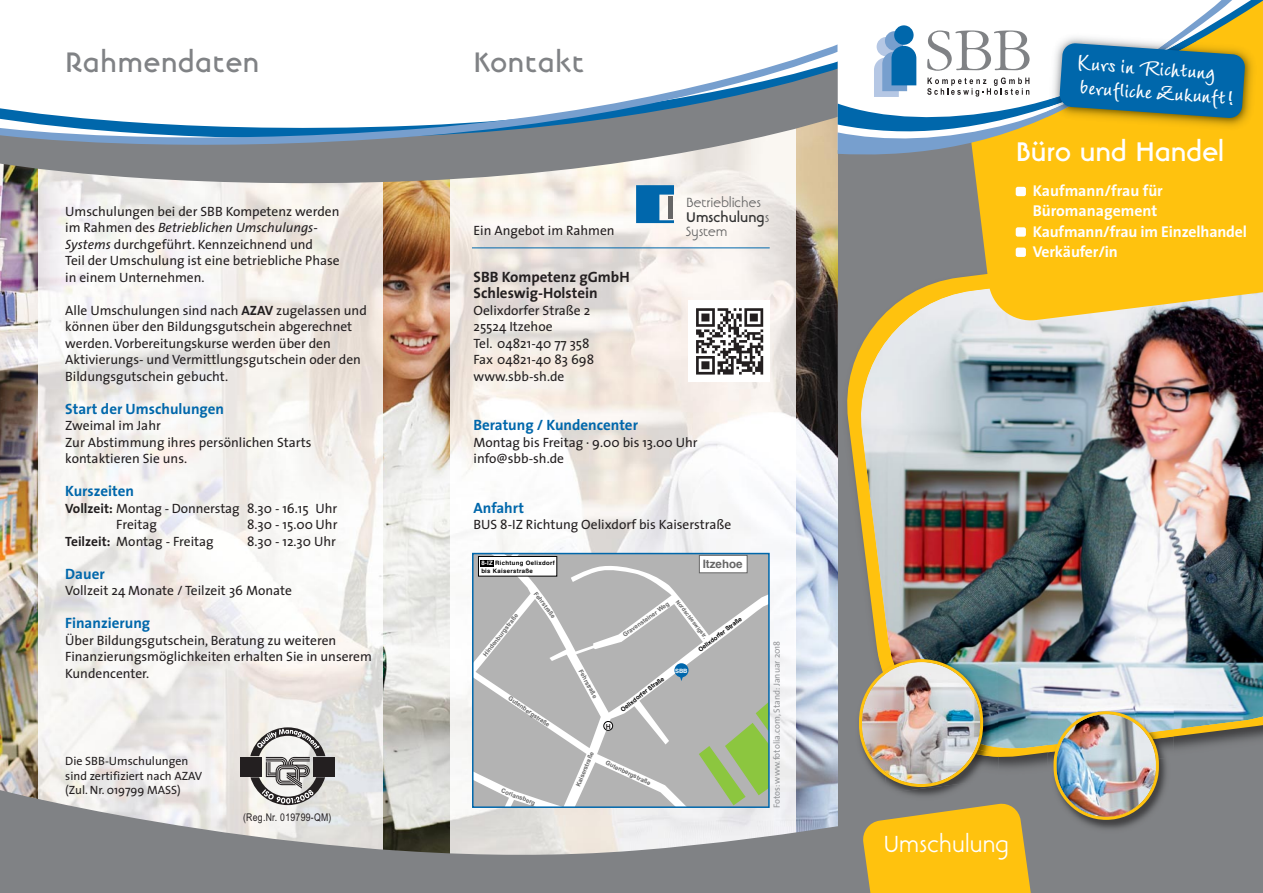
<style>
.page{position:relative;width:1263px;height:893px;background:#fff}
.page>*{position:absolute;margin:0;border:0;box-sizing:border-box;transform-origin:0 0}
.t1{font:700 34.5px "Linotype Banjoman Text";letter-spacing:.025em;color:#808285}
.t2{font:700 33px "Linotype Banjoman Text";color:#fff}
.t3{font:30px "Banjoman Text";letter-spacing:-.01em;color:#fff}
.t4{font:700 25.5px/24px "LT Wiesbaden Swing";color:#fff}
.t5{font:17.1px "Banjoman Text";color:#666}
.t6{font:700 17.1px "Linotype Banjoman Text";color:#333}
.t7{font:700 15.75px/20.2px "The Sans";letter-spacing:-.01em;color:#fff}
.t8{font:700 15px "The Sans";color:#0067ab}
.t9{font:700 15px/16.5px "The Sans";color:#231f20}
.t10{font:13.5px/16.5px "The Sans";color:#231f20}
.t11{font:12px/14.4px "The Sans";color:#231f20}
.t12{font:700 11.55px "Helvetica";color:#666}
.t13{font:10.65px "Arial Narrow";letter-spacing:.025em;color:#231f20}
.t14{font:9px "The Sans";color:#939598}
.t15{font:700 6.9px "Arial";color:#231f20}
.t16{font:700 6.15px "Arial";color:#666}
.t17{font:700 6px/8.1px "Helvetica";letter-spacing:.05em;color:#000}
.t18{font:700 6px "Arial";color:#000}
.t19{font:700 6px "Arial";color:#666}
.t20{font:700 5.85px "Helvetica";color:#fff}
.t21{font:700 5.4px "Arial";color:#666}
.s1{font-style:italic}
.s2{font-weight:700}
.s3{font-family:"Banjoman Text";font-weight:400;color:#666}
.s4{color:#fff}
</style>
<div class="page">
<img style="left:0;top:191px;width:838px;height:542px">
<img style="left:451px;top:191px;width:344px;height:542px">
<img style="left:38px;top:191px;width:345px;height:542px">
<svg style="left:0;top:733px;width:838px;height:160px;background:#b2b2b3"></svg>
<svg style="left:240px;top:727px;width:95px;height:78px"></svg>
<img style="left:689px;top:300px;width:81px;height:81px">
<svg style="left:636px;top:191px;width:38px;height:32px"></svg>
<div style="left:668px;top:196px;width:5px;height:23px;background:#666"></div>
<hr style="left:472px;top:247px;width:298px;height:1px;background:#0067ab">
<div style="left:838px;top:0;width:425px;height:893px;background:#808285"></div>
<img style="left:824px;top:287px;width:14px;height:113px">
<img style="left:847px;top:277px;width:416px;height:486px">
<svg style="left:960px;top:163px;width:303px;height:160px;background:#f1be27"></svg>
<div style="left:1016px;top:187px;width:10px;height:9px;background:#fff;border-radius:2px"></div>
<div style="left:1016px;top:227px;width:10px;height:10px;background:#fff;border-radius:2px"></div>
<div style="left:1016px;top:248px;width:10px;height:9px;background:#fff;border-radius:2px"></div>
<img style="left:853px;top:653px;width:91px;height:143px">
<img style="left:869px;top:653px;width:129px;height:140px">
<img style="left:891px;top:653px;width:107px;height:94px">
<img style="left:859px;top:659px;width:124px;height:128px">
<img style="left:1080px;top:773px;width:87px;height:56px">
<img style="left:1048px;top:752px;width:126px;height:21px">
<img style="left:1048px;top:745px;width:126px;height:6px">
<img style="left:1048px;top:706px;width:126px;height:39px">
<img style="left:1053px;top:711px;width:106px;height:109px">
<svg style="left:863px;top:803px;width:168px;height:90px;background:#ebb820"></svg>
<svg style="left:0;top:155px;width:838px;height:36px;background:#b6b4af"></svg>
<svg style="left:0;top:44px;width:838px;height:111px"></svg>
<div style="left:973px;top:138px;width:290px;height:25px;background:#ffc20e"></div>
<svg style="left:838px;top:138px;width:406px;height:19px;background:#d2b347"></svg>
<svg style="left:838px;top:0;width:425px;height:138px;background:#dbe3db"></svg>
<svg style="left:927px;top:30px;width:102px;height:41px"></svg>
<svg style="left:927px;top:77px;width:102px;height:20px;background:#d5d4d5"></svg>
<div style="left:877px;top:37px;width:19px;height:19px;background:#b5c7e4;border-radius:50%"></div>
<div style="left:885px;top:31px;width:19px;height:20px;background:#779fce;border-radius:50%"></div>
<div style="left:894px;top:25px;width:19px;height:20px;background:#0067ab;border-radius:50%"></div>
<svg style="left:874px;top:46px;width:42px;height:51px;background:#649cca"></svg>
<svg style="left:475px;top:556px;width:292px;height:249px;background:#babdb7"></svg>
<div style="left:604px;top:721px;width:9px;height:9px;background:#fff;border-radius:50%"></div>
<div style="left:603px;top:721px;width:10px;height:10px;border:1px solid #000;border-radius:50%"></div>
<div style="left:478px;top:556px;width:79px;height:20px;background:#fff"></div>
<div style="left:478px;top:556px;width:79px;height:20px;border:1px solid #000"></div>
<div style="left:480px;top:560px;width:14px;height:6px;background:#000"></div>
<div style="left:699px;top:555px;width:48px;height:18px;background:#fff"></div>
<div style="left:699px;top:555px;width:48px;height:18px;border:1px solid #666"></div>
<div style="left:472px;top:553px;width:298px;height:255px;border:2px solid #0067ab"></div>
<img style="left:1046px;top:41px;width:215px;height:93px">
<img style="left:1048px;top:31px;width:124px;height:9px">
<img style="left:1125px;top:39px;width:55px;height:1px">
<img style="left:1047px;top:107px;width:12px;height:10px">
<img style="left:1047px;top:40px;width:150px;height:67px">
<svg style="left:1059px;top:43px;width:186px;height:75px;background:#227299"></svg>
<h1 class="t1" style="left:65px;top:46px;width:195px">Rahmendaten</h1>
<h1 class="t1" style="left:473px;top:46px;width:112px">Kontakt</h1>
<p class="t10" style="left:65px;top:204px;width:276px">Umschulungen bei der SBB Kompetenz werden im Rahmen des <span class="s1">Betrieblichen Umschulungs-Systems</span> durchgeführt. Kennzeichnend und<br>Teil der Umschulung ist eine betriebliche Phase in einem Unternehmen.</p>
<p class="t10" style="left:65px;top:303px;width:303px">Alle Umschulungen sind nach <span class="s2">AZAV</span> zugelassen und können über den Bildungsgutschein abgerechnet werden. Vorbereitungskurse werden über den Aktivierungs- und Vermittlungsgutschein oder den Bildungsgutschein gebucht.</p>
<p class="t8" style="left:65px;top:403px;width:160px">Start der Umschulungen</p>
<p class="t10" style="left:65px;top:419px;width:248px">Zweimal im Jahr<br>Zur Abstimmung ihres persönlichen Starts kontaktieren Sie uns.</p>
<p class="t8" style="left:65px;top:485px;width:70px">Kurszeiten</p>
<p class="t10" style="left:116px;top:501px;width:223px;text-indent:-51px"><span class="s2">Vollzeit:</span> Montag - Donnerstag 8.30 - 16.15 Uhr<br>Freitag</p>
<p class="t10" style="left:247px;top:518px;width:92px">8.30 - 15.00 Uhr</p>
<p class="t10" style="left:65px;top:534px;width:150px"><span class="s2">Teilzeit:</span> Montag - Freitag</p>
<p class="t10" style="left:247px;top:534px;width:90px">8.30 - 12.30 Uhr</p>
<p class="t8" style="left:65px;top:568px;width:41px">Dauer</p>
<p class="t10" style="left:65px;top:584px;width:228px">Vollzeit 24 Monate / Teilzeit 36 Monate</p>
<p class="t8" style="left:65px;top:617px;width:86px">Finanzierung</p>
<p class="t10" style="left:65px;top:633px;width:308px">Über Bildungsgutschein, Beratung zu weiteren<br>Finanzierungsmöglichkeiten erhalten Sie in unserem<br>Kundencenter.</p>
<p class="t11" style="left:65px;top:755px;width:138px">Die SBB-Umschulungen sind zertifiziert nach AZAV (Zul. Nr. 019799 MASS)</p>
<p class="t13" style="left:243px;top:813px;width:90px">(Reg.Nr. 019799-QM)</p>
<p class="t5" style="left:686px;top:196px;width:76px">Betriebliches</p>
<p class="t6" style="left:686px;top:208px;width:85px">Umschulung<span class="s3">s</span></p>
<p class="t10" style="left:473px;top:224px;width:143px">Ein Angebot im Rahmen</p>
<p class="t5" style="left:686px;top:226px;width:43px">System</p>
<p class="t9" style="left:473px;top:270px;width:158px">SBB Kompetenz gGmbH<br>Schleswig-Holstein</p>
<p class="t10" style="left:473px;top:303px;width:122px">Oelixdorfer Straße 2<br>25524 Itzehoe<br>Tel. 04821-40 77 358<br>Fax 04821-40 83 698 www.sbb-sh.de</p>
<p class="t8" style="left:473px;top:419px;width:166px">Beratung / Kundencenter</p>
<p class="t10" style="left:473px;top:435px;width:226px">Montag bis Freitag · 9.00 bis 13.00 Uhr info@sbb-sh.de</p>
<p class="t8" style="left:473px;top:502px;width:52px">Anfahrt</p>
<p class="t10" style="left:473px;top:518px;width:259px">BUS 8-IZ Richtung Oelixdorf bis Kaiserstraße</p>
<p class="t17" style="left:481px;top:559px;width:75px"><span class="s4">8-IZ</span> Richtung Oelixdorf bis Kaiserstraße</p>
<p class="t12" style="left:703px;top:559px;width:41px">Itzehoe</p>
<p class="t16" style="left:482px;top:653px;width:54px;rotate:-52deg">Hindenburgstraße</p>
<p class="t19" style="left:538px;top:590px;width:33px;rotate:53deg">Fehrstraße</p>
<p class="t16" style="left:511px;top:695px;width:50px;rotate:35deg">Gutenbergstraße</p>
<p class="t16" style="left:503px;top:787px;width:37px;rotate:20deg">Coriansberg</p>
<p class="t19" style="left:583px;top:668px;width:33px;rotate:61deg">Fehrstraße</p>
<p class="t15" style="left:606px;top:722px;width:6px">H</p>
<p class="t21" style="left:679px;top:599px;width:49px;rotate:52deg">Nordschleswigstr.</p>
<p class="t16" style="left:621px;top:632px;width:57px;rotate:-35deg">Gravensteiner Weg</p>
<p class="t18" style="left:697px;top:647px;width:55px;rotate:-37deg">Oelixdorfer Straße</p>
<p class="t18" style="left:619px;top:707px;width:55px;rotate:-37deg">Oelixdorfer Straße</p>
<p class="t20" style="left:675px;top:668px;width:14px">SBB</p>
<p class="t16" style="left:574px;top:785px;width:38px;rotate:-67deg">Kaiserstraße</p>
<p class="t16" style="left:607px;top:759px;width:50px;rotate:25deg">Gutenbergstraße</p>
<p class="t14" style="left:773px;top:808px;width:169px;rotate:-90deg">Fotos: www.fotolia.com, Stand: Januar 2018</p>
<h3 class="t4" style="left:1078px;top:48px;width:161px;rotate:4deg">Kurs in Richtung berufliche Zukunft!</h3>
<h2 class="t2" style="left:1016px;top:135px;width:210px">Büro und Handel</h2>
<p class="t7" style="left:1033px;top:182px;width:216px">Kaufmann/frau für<br>Büromanagement<br>Kaufmann/frau im Einzelhandel<br>Verkäufer/in</p>
<h3 class="t3" style="left:884px;top:834px;width:127px">Umschulung</h3>
</div>
